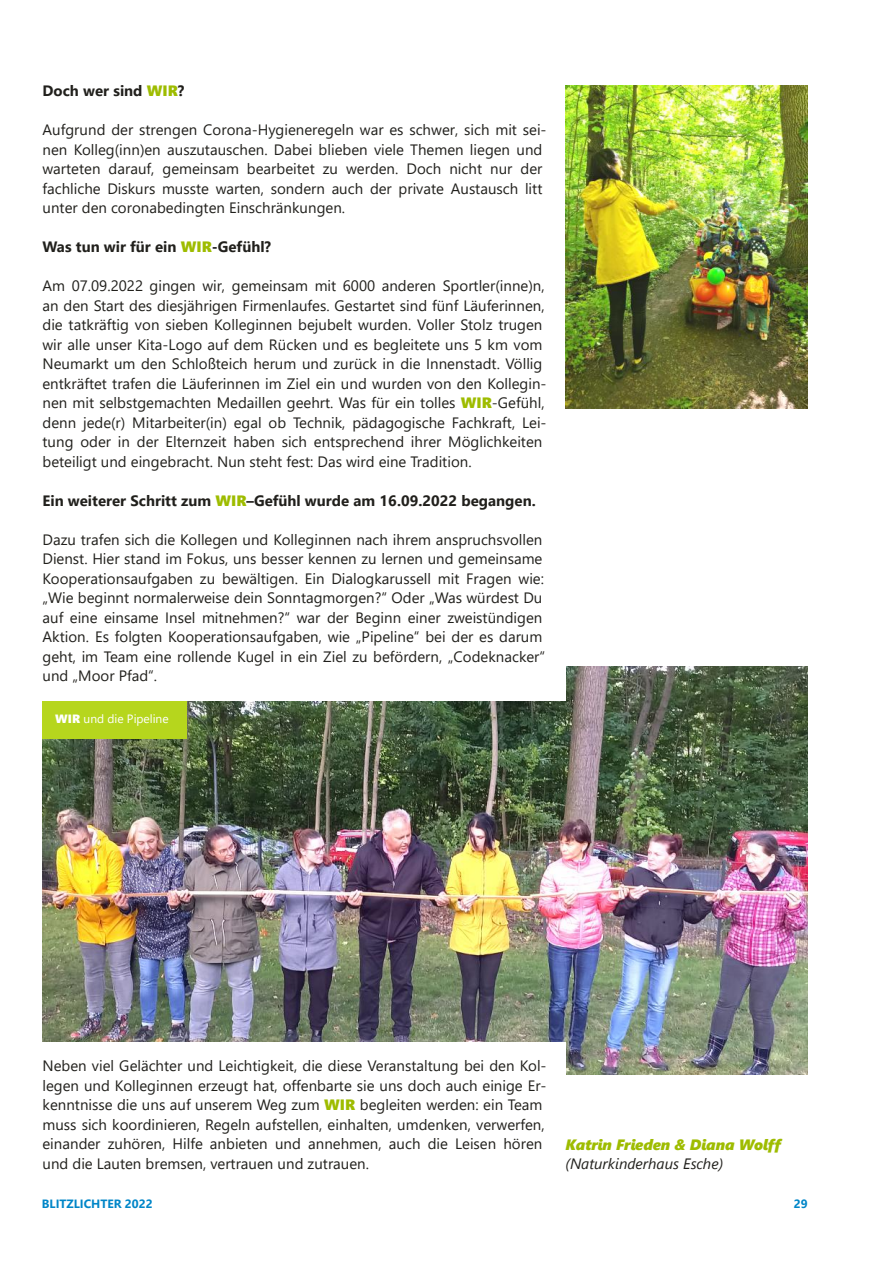
<style>
.page{position:relative;width:893px;height:1263px;background:#fff}
.page>*{position:absolute;margin:0;border:0;box-sizing:border-box;transform-origin:0 0}
.t1{font:15px/19.5px "Segoe UI";color:#21201c}
.t2{font:700 15px "Segoe UI";color:#21201c}
.t3{font:italic 15px "Segoe UI Black";color:#9ebc00}
.t4{font:italic 15px "Segoe UI";color:#21201c}
.t5{font:700 12px "Segoe UI";color:#0086c8}
.t6{font:12px "Segoe UI";letter-spacing:-.005em;color:#fff}
.s1{font-family:"Segoe UI Black";font-weight:400;color:#9ebc00}
.s2{font-family:"Segoe UI Black";color:#9ebc00}
.s3{font-family:"Segoe UI Black"}
</style>
<div class="page">
<img style="left:43px;top:667px;width:765px;height:407px">
<div style="left:38px;top:1042px;width:528px;height:97px;background:#fff"></div>
<div style="left:38px;top:605px;width:528px;height:96px;background:#fff"></div>
<img style="left:566px;top:85px;width:242px;height:323px">
<div style="left:43px;top:701px;width:144px;height:37px;background:#b6d61d"></div>
<p class="t2" style="left:43px;top:80px;width:144px">Doch wer sind <span class="s1">WIR</span>?</p>
<p class="t1" style="left:43px;top:119px;width:506px">Aufgrund der strengen Corona‐Hygieneregeln war es schwer, sich mit sei‐ nen Kolleg﴾inn﴿en auszutauschen. Dabei blieben viele Themen liegen und warteten darauf, gemeinsam bearbeitet zu werden. Doch nicht nur der fachliche Diskurs musste warten, sondern auch der private Austausch litt unter den coronabedingten Einschränkungen.</p>
<p class="t2" style="left:43px;top:236px;width:230px">Was tun wir für ein <span class="s1">WIR</span>‐Gefühl?</p>
<p class="t1" style="left:43px;top:275px;width:506px">Am 07.09.2022 gingen wir, gemeinsam mit 6000 anderen Sportler﴾inne﴿n, an den Start des diesjährigen Firmenlaufes. Gestartet sind fünf Läuferinnen, die tatkräftig von sieben Kolleginnen bejubelt wurden. Voller Stolz trugen wir alle unser Kita‐Logo auf dem Rücken und es begleitete uns 5 km vom Neumarkt um den Schloßteich herum und zurück in die Innenstadt. Völlig entkräftet trafen die Läuferinnen im Ziel ein und wurden von den Kollegin‐ nen mit selbstgemachten Medaillen geehrt. Was für ein tolles <span class="s2">WIR</span>‐Gefühl, denn jede﴾r﴿ Mitarbeiter﴾in﴿ egal ob Technik, pädagogische Fachkraft, Lei‐ tung oder in der Elternzeit haben sich entsprechend ihrer Möglichkeiten beteiligt und eingebracht. Nun steht fest: Das wird eine Tradition.</p>
<p class="t2" style="left:43px;top:489px;width:495px">Ein weiterer Schritt zum <span class="s1">WIR</span>–Gefühl wurde am 16.09.2022 begangen.</p>
<p class="t1" style="left:43px;top:529px;width:504px">Dazu trafen sich die Kollegen und Kolleginnen nach ihrem anspruchsvollen Dienst. Hier stand im Fokus, uns besser kennen zu lernen und gemeinsame Kooperationsaufgaben zu bewältigen. Ein Dialogkarussell mit Fragen wie: „Wie beginnt normalerweise dein Sonntagmorgen?“ Oder „Was würdest Du auf eine einsame Insel mitnehmen?“ war der Beginn einer zweistündigen Aktion. Es folgten Kooperationsaufgaben, wie „Pipeline“ bei der es darum geht, im Team eine rollende Kugel in ein Ziel zu befördern, „Codeknacker“ und „Moor Pfad“.</p>
<p class="t6" style="left:55px;top:710px;width:115px"><span class="s3">WIR</span> und die Pipeline</p>
<p class="t1" style="left:43px;top:1055px;width:506px">Neben viel Gelächter und Leichtigkeit, die diese Veranstaltung bei den Kol‐ legen und Kolleginnen erzeugt hat, offenbarte sie uns doch auch einige Er‐ kenntnisse die uns auf unserem Weg zum <span class="s2">WIR</span> begleiten werden: ein Team muss sich koordinieren, Regeln aufstellen, einhalten, umdenken, verwerfen, einander zuhören, Hilfe anbieten und annehmen, auch die Leisen hören und die Lauten bremsen, vertrauen und zutrauen.</p>
<p class="t3" style="left:566px;top:1134px;width:217px">Katrin Frieden &amp; Diana Wolff</p>
<p class="t4" style="left:566px;top:1153px;width:159px">(Naturkinderhaus Esche)</p>
<p class="t5" style="left:42px;top:1195px;width:112px">BLITZLICHTER 2022</p>
<p class="t5" style="left:794px;top:1195px;width:15px">29</p>
</div>
